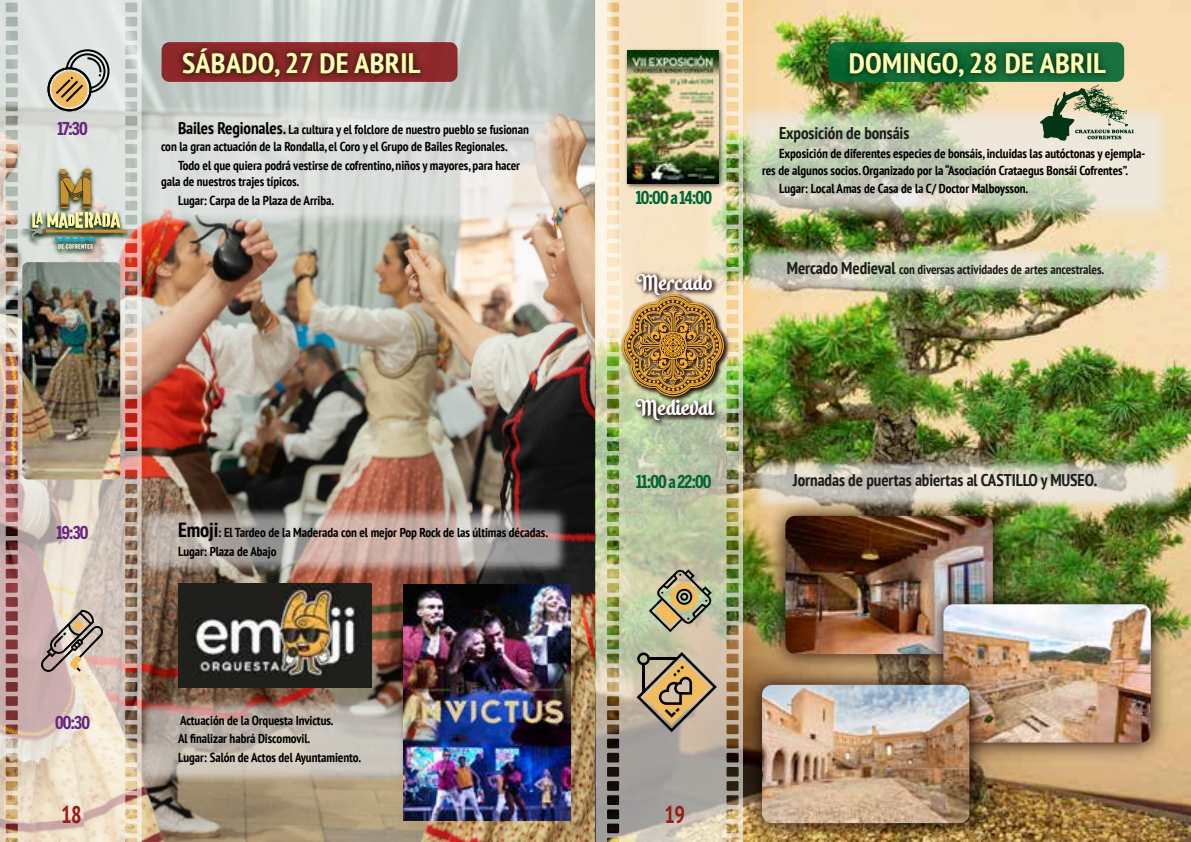
<style>
.page{position:relative;width:1191px;height:842px;background:#fff}
.page>*{position:absolute;margin:0;border:0;box-sizing:border-box;transform-origin:0 0}
.t1{font:700 condensed 28.1px "PT Sans";letter-spacing:.01em;color:#ffffb2;scale:1.07 1}
.t2{font:700 condensed 24px "PT Sans";color:#991b17;scale:.92 1}
.t3{font:18.6px "Hidayatullah DEMO";letter-spacing:-.005em;color:#fff}
.t4{font:700 17.6px "Benton Sans Comp";letter-spacing:-.045em;color:#063}
.t5{font:700 17.6px "Benton Sans Comp";letter-spacing:-.045em;color:#662483}
.t6{font:700 condensed 17px "PT Sans";letter-spacing:-.005em;color:#1d1d1b}
.t7{font:700 condensed 13px/16.8px "PT Sans";letter-spacing:-.005em;color:#000}
.t8{font:700 condensed 13px "PT Sans";letter-spacing:-.005em;color:#1d1d1b}
.s1{font-size:17px}
.s2{font-size:20.5px}
</style>
<div class="page">
<img style="left:142px;top:0;width:1049px;height:842px">
<img style="left:743px;top:428px;width:448px;height:112px">
<img style="left:0;top:0;width:142px;height:453px">
<svg style="left:0;top:453px;width:142px;height:389px;background:#d6c0b4"></svg>
<svg style="left:595px;top:0;width:148px;height:453px;background:#e6ddba"></svg>
<img style="left:595px;top:453px;width:148px;height:389px">
<div style="left:162px;top:42px;width:295px;height:40px;background:#8e292a;border-radius:8px"></div>
<img style="left:172px;top:38px;width:290px;height:37px">
<div style="left:828px;top:42px;width:296px;height:40px;background:#063;border-radius:8px"></div>
<img style="left:838px;top:39px;width:309px;height:38px">
<img style="left:108px;top:75px;width:480px;height:179px">
<img style="left:108px;top:478px;width:489px;height:125px">
<img style="left:108px;top:669px;width:296px;height:143px">
<svg style="left:47px;top:49px;width:62px;height:62px;background:#b4aa93"></svg>
<svg style="left:41px;top:610px;width:62px;height:62px;background:#b2a196"></svg>
<img style="left:404px;top:585px;width:166px;height:236px">
<img style="left:179px;top:584px;width:192px;height:103px">
<img style="left:15px;top:165px;width:116px;height:92px">
<img style="left:22px;top:169px;width:105px;height:80px">
<img style="left:709px;top:77px;width:482px;height:169px">
<img style="left:714px;top:216px;width:477px;height:108px">
<svg style="left:1040px;top:84px;width:93px;height:57px;background:#a8ad90"></svg>
<svg style="left:649px;top:569px;width:62px;height:63px;background:#a9a27c"></svg>
<img style="left:618px;top:291px;width:113px;height:113px">
<svg style="left:622px;top:295px;width:102px;height:101px"></svg>
<img style="left:630px;top:268px;width:93px;height:163px">
<img style="left:760px;top:490px;width:258px;height:169px">
<img style="left:785px;top:516px;width:207px;height:138px">
<img style="left:917px;top:579px;width:259px;height:189px">
<img style="left:943px;top:604px;width:207px;height:138px">
<img style="left:736px;top:659px;width:259px;height:183px">
<img style="left:762px;top:685px;width:207px;height:138px">
<svg style="left:636px;top:652px;width:81px;height:80px;background:#ad9978"></svg>
<img style="left:22px;top:262px;width:98px;height:217px">
<img style="left:623px;top:45px;width:103px;height:146px">
<img style="left:628px;top:50px;width:90px;height:133px">
<h1 class="t1" style="left:182px;top:44px;width:224px">SÁBADO, 27 DE ABRIL</h1>
<h1 class="t1" style="left:848px;top:44px;width:242px">DOMINGO, 28 DE ABRIL</h1>
<h3 class="t5" style="left:57px;top:119px;width:32px">17:30</h3>
<p class="t7" style="left:161px;top:121px;width:369px;text-indent:17px"><span class="s1">Bailes Regionales.</span> La cultura y el folclore de nuestro pueblo se fusionan con la gran actuación de la Rondalla, el Coro y el Grupo de Bailes Regionales.</p>
<p class="t7" style="left:161px;top:156px;width:360px;text-indent:17px">Todo el que quiera podrá vestirse de cofrentino, niños y mayores, para hacer gala de nuestros trajes típicos.</p>
<p class="t7" style="left:178px;top:192px;width:157px">Lugar: Carpa de la Plaza de Arriba.</p>
<h3 class="t4" style="left:635px;top:187px;width:78px">10:00 a 14:00</h3>
<h3 class="t6" style="left:779px;top:122px;width:132px">Exposición de bonsáis</h3>
<p class="t7" style="left:762px;top:145px;width:385px;text-indent:17px">Exposición de diferentes especies de bonsáis, incluidas las autóctonas y ejempla&shy;res de algunos socios. Organizado por la “Asociación Crataegus Bonsái Cofrentes”.</p>
<p class="t7" style="left:779px;top:180px;width:250px">Lugar: Local Amas de Casa de la C/ Doctor Malboysson.</p>
<h3 class="t3" style="left:636px;top:269px;width:77px">Mercado</h3>
<p class="t8" style="left:787px;top:261px;width:319px"><span class="s1">Mercado Medieval</span> con diversas actividades de artes ancestrales.</p>
<h3 class="t3" style="left:635px;top:395px;width:79px">Medieval</h3>
<h3 class="t4" style="left:636px;top:471px;width:77px">11:00 a 22:00</h3>
<h3 class="t6" style="left:793px;top:469px;width:305px">Jornadas de puertas abiertas al CASTILLO y MUSEO.</h3>
<h3 class="t5" style="left:57px;top:523px;width:34px">19:30</h3>
<p class="t7" style="left:178px;top:523px;width:371px;line-height:18.8px"><span class="s2">Emoji</span>: El Tardeo de la Maderada con el mejor Pop Rock de las últimas décadas.<br>Lugar: Plaza de Abajo</p>
<h3 class="t5" style="left:55px;top:712px;width:37px">00:30</h3>
<p class="t7" style="left:178px;top:710px;width:184px;line-height:18.8px">Actuación de la Orquesta Invictus.<br>Al finalizar habrá Discomovil.<br>Lugar: Salón de Actos del Ayuntamiento.</p>
<h2 class="t2" style="left:61px;top:799px;width:24px">18</h2>
<h2 class="t2" style="left:664px;top:799px;width:24px">19</h2>
</div>
